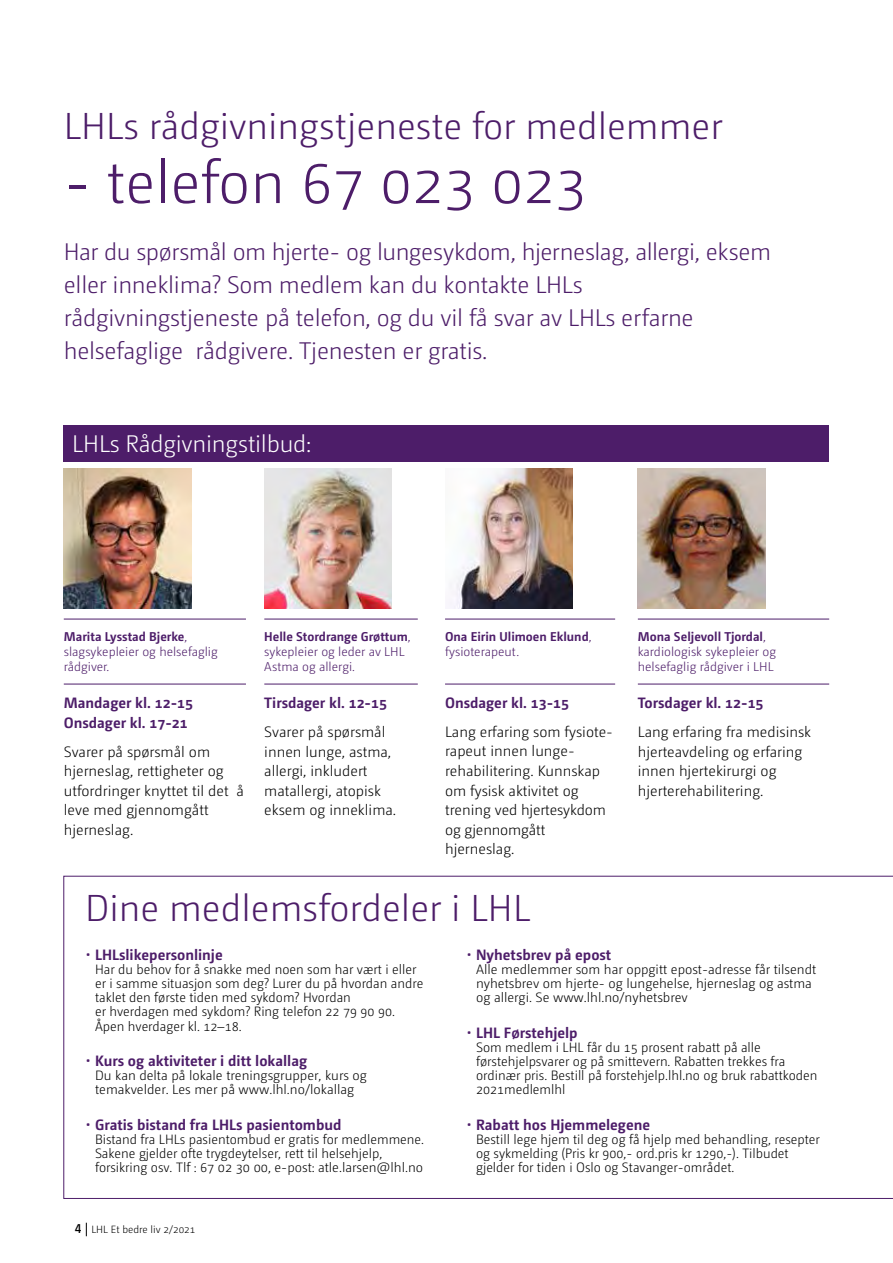
<style>
.page{position:relative;width:893px;height:1263px;background:#fff}
.page>*{position:absolute;margin:0;border:0;box-sizing:border-box;transform-origin:0 0}
.t1{font:300 60px "Camingo Dos Pro";color:#4d1d69}
.t2{font:300 37.5px "Camingo Dos Pro";color:#4d1d69}
.t3{font:300 24px/33px "Camingo Dos Pro";letter-spacing:-.01em;color:#4d1d69}
.t4{font:300 24px "Camingo Dos Pro";letter-spacing:-.01em;color:#fff}
.t5{font:300 15px/19.5px "Camingo Dos Pro";color:#000}
.t6{font:700 15px/19.5px "Camingo Dos Pro";color:#4d1d69}
.t7{font:300 13.5px/14.1px "Camingo Dos Pro";color:#000}
.t8{font:300 12.75px/15.3px "Camingo Dos Pro";color:#4d1d69}
.t9{font:700 12.75px/15.3px "Camingo Dos Pro";color:#4d1d69}
.t10{font:300 10.5px "Camingo Dos Pro";color:#000}
.s1{font-weight:700}
.s2{font-weight:300}
.s3{font-weight:400}
.s4{font-weight:600;font-size:12.75px}
</style>
<div class="page">
<svg style="left:86px;top:1223px;width:1px;height:13px"></svg>
<svg style="left:63px;top:876px;width:830px;height:323px"></svg>
<div style="left:64px;top:425px;width:765px;height:36px;background:#4d1d69"></div>
<hr style="left:64px;top:619px;width:182px;height:1px;background:#4d1d69">
<hr style="left:64px;top:684px;width:182px;height:1px;background:#4d1d69">
<hr style="left:264px;top:619px;width:154px;height:1px;background:#4d1d69">
<hr style="left:264px;top:684px;width:154px;height:1px;background:#4d1d69">
<hr style="left:445px;top:619px;width:170px;height:1px;background:#4d1d69">
<hr style="left:445px;top:684px;width:170px;height:1px;background:#4d1d69">
<hr style="left:638px;top:619px;width:191px;height:1px;background:#4d1d69">
<hr style="left:638px;top:684px;width:191px;height:1px;background:#4d1d69">
<img style="left:64px;top:468px;width:127px;height:141px">
<img style="left:264px;top:468px;width:128px;height:141px">
<img style="left:450px;top:468px;width:123px;height:141px">
<img style="left:638px;top:468px;width:127px;height:141px">
<h2 class="t2" style="left:64px;top:104px;width:660px">LHLs rådgivningstjeneste for medlemmer</h2>
<h1 class="t1" style="left:64px;top:148px;width:524px">- telefon 67 023 023</h1>
<h3 class="t3" style="left:64px;top:236px;width:709px">Har du spørsmål om hjerte- og lungesykdom, hjerneslag, allergi, eksem eller inneklima? Som medlem kan du kontakte LHLs rådgivningstjeneste på telefon, og du vil få svar av LHLs erfarne helsefaglige rådgivere. Tjenesten er gratis.</h3>
<h3 class="t4" style="left:72px;top:430px;width:240px">LHLs Rådgivningstilbud:</h3>
<p class="t8" style="left:64px;top:628px;width:156px"><span class="s1">Marita Lysstad Bjerke</span>, slagsykepleier og helsefaglig rådgiver.</p>
<p class="t6" style="left:64px;top:693px;width:131px">Mandager kl. 12-15<br>Onsdager kl. 17-21</p>
<p class="t5" style="left:64px;top:742px;width:182px">Svarer på spørsmål om hjerneslag, rettigheter og utfordringer knyttet til det å leve med gjennomgått hjerneslag.</p>
<p class="t8" style="left:264px;top:628px;width:148px"><span class="s1">Helle Stordrange Grøttum</span>, sykepleier og leder av LHL<br>Astma og allergi.</p>
<p class="t6" style="left:264px;top:693px;width:124px">Tirsdager kl. 12-15</p>
<p class="t5" style="left:264px;top:722px;width:133px">Svarer på spørsmål innen lunge, astma, allergi, inkludert matallergi, atopisk eksem og inneklima.</p>
<p class="t9" style="left:445px;top:628px;width:148px">Ona Eirin Ulimoen Eklund<span class="s2">, fysioterapeut.</span></p>
<p class="t6" style="left:445px;top:693px;width:126px">Onsdager kl. 13-15</p>
<p class="t5" style="left:445px;top:722px;width:170px">Lang erfaring som fysiote&shy;rapeut innen lunge&shy;rehabilitering. Kunnskap om fysisk aktivitet og trening ved hjertesykdom og gjennomgått hjerneslag.</p>
<h2 class="t2" style="left:85px;top:887px;width:447px">Dine medlemsfordeler i LHL</h2>
<p class="t8" style="left:638px;top:628px;width:140px"><span class="s1">Mona Seljevoll Tjordal</span>, kardiologisk sykepleier og helsefaglig rådgiver i LHL</p>
<p class="t6" style="left:638px;top:693px;width:127px">Torsdager kl. 12-15</p>
<p class="t5" style="left:638px;top:722px;width:175px">Lang erfaring fra medisinsk hjerteavdeling og erfaring innen hjertekirurgi og hjerterehabilitering.</p>
<p class="t6" style="left:85px;top:944px;width:139px"><span class="s3">•</span> LHLs likepersonlinje</p>
<p class="t7" style="left:95px;top:962px;width:330px">Har du behov for å snakke med noen som har vært i eller er i samme situasjon som deg? Lurer du på hvordan andre taklet den første tiden med sykdom? Hvordan<br>er hverdagen med sykdom? Ring telefon 22 79 90 90.<br>Åpen hverdager kl. 12–18.</p>
<p class="t6" style="left:85px;top:1051px;width:224px"><span class="s3">•</span> Kurs og aktiviteter i ditt lokallag</p>
<p class="t7" style="left:95px;top:1069px;width:273px">Du kan delta på lokale treningsgrupper, kurs og temakvelder. Les mer på www.lhl.no/lokallag</p>
<p class="t6" style="left:85px;top:1115px;width:258px"><span class="s3">•</span> Gratis bistand fra LHLs pasientombud</p>
<p class="t7" style="left:95px;top:1132px;width:331px">Bistand fra LHLs pasientombud er gratis for medlemmene.<br>Sakene gjelder ofte trygdeytelser, rett til helsehjelp, forsikring osv. Tlf : 67 02 30 00, e-post: atle.larsen@lhl.no</p>
<p class="t10" style="left:75px;top:1223px;width:122px"><span class="s4">4</span> LHL Et bedre liv 2/2021</p>
<p class="t6" style="left:466px;top:944px;width:147px"><span class="s3">•</span> Nyhetsbrev på epost</p>
<p class="t7" style="left:476px;top:962px;width:342px">Alle medlemmer som har oppgitt epost-adresse får tilsendt nyhetsbrev om hjerte- og lungehelse, hjerneslag og astma og allergi. Se www.lhl.no/nyhetsbrev</p>
<p class="t6" style="left:466px;top:1022px;width:113px"><span class="s3">•</span> LHL Førstehjelp</p>
<p class="t7" style="left:476px;top:1040px;width:343px">Som medlem i LHL får du 15 prosent rabatt på alle førstehjelpsvarer og på smittevern. Rabatten trekkes fra ordinær pris. Bestill på forstehjelp.lhl.no og bruk rabattkoden 2021medlemlhl</p>
<p class="t6" style="left:466px;top:1115px;width:185px"><span class="s3">•</span> Rabatt hos Hjemmelegene</p>
<p class="t7" style="left:476px;top:1132px;width:345px">Bestill lege hjem til deg og få hjelp med behandling, resepter og sykmelding (Pris kr 900,- ord.pris kr 1290,-). Tilbudet gjelder for tiden i Oslo og Stavanger-området.</p>
</div>
